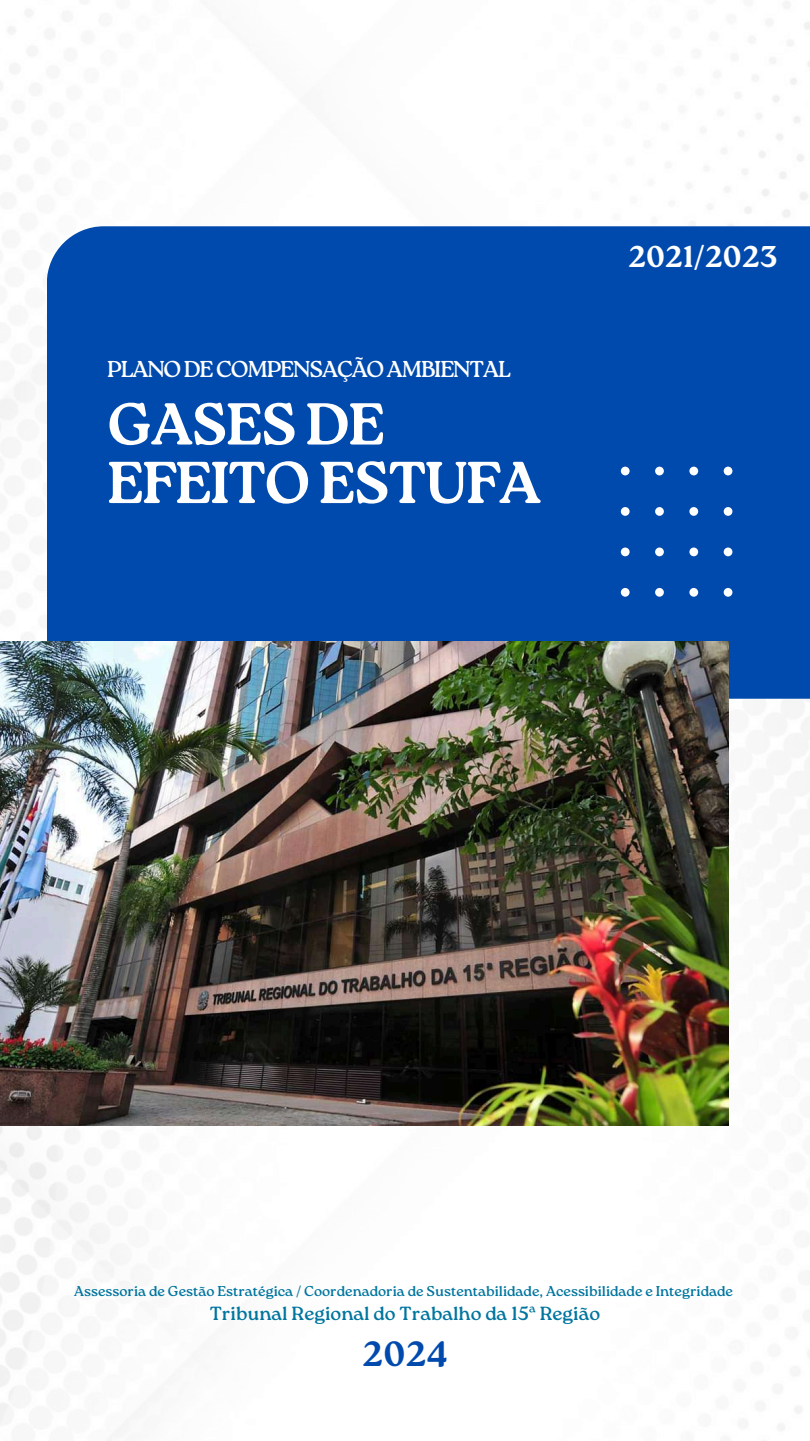
<style>
.page{position:relative;width:810px;height:1441px;background:#fff}
.page>*{position:absolute;margin:0;border:0;box-sizing:border-box;transform-origin:0 0}
.t1{font:700 58.9px/58.5px "Roca One";letter-spacing:-.03em;color:#fff}
.t2{font:700 35px "Roca One";color:#004aae}
.t3{font:700 30px "Roca One";color:#fff}
.t4{font:22.9px "Roca One";letter-spacing:-.05em;color:#fff}
.t5{font:19px "Roca One";color:#00759f}
.t6{font:14.2px "Roca One";color:#00759f}
</style>
<div class="page">
<img style="left:0;top:2px;width:810px;height:1438px">
<div style="left:47px;top:226px;width:763px;height:472px;background:#004aad"></div>
<svg style="left:621px;top:466px;width:111px;height:130px;background:#1055b2"></svg>
<img style="left:0;top:641px;width:729px;height:484px">
<h3 class="t4" style="left:107px;top:355px;width:405px">PLANODECOMPENSAÇÃOAMBIENTAL</h3>
<h1 class="t1" style="left:107px;top:395px;width:436px">GASES DE<br>EFEITO ESTUFA</h1>
<h3 class="t3" style="left:628px;top:239px;width:151px">2021/2023</h3>
<p class="t6" style="left:74px;top:1282px;width:661px">Assessoria de Gestão Estratégica / Coordenadoria de Sustentabilidade, Acessibilidade e Integridade</p>
<h3 class="t5" style="left:210px;top:1301px;width:392px">Tribunal Regional do Trabalho da 15ª Região</h3>
<h2 class="t2" style="left:362px;top:1333px;width:87px">2024</h2>
</div>
